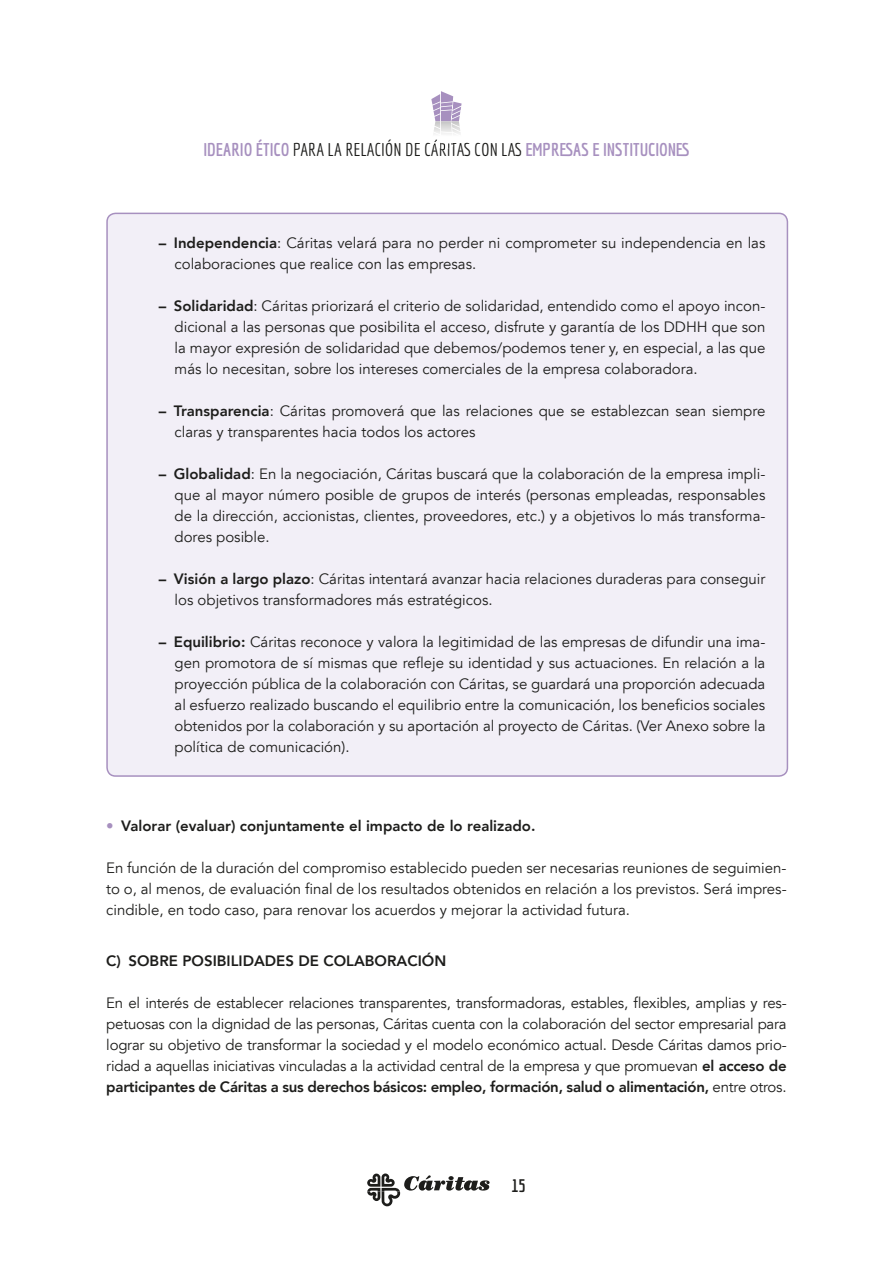
<style>
.page{position:relative;width:893px;height:1263px;background:#fff}
.page>*{position:absolute;margin:0;border:0;box-sizing:border-box;transform-origin:0 0}
.t1{font:700 18px "Economica";color:#a790bf}
.t2{font:700 18px "Economica";color:#1d1d1b}
.t3{font:15px/21px "Avenir LT Std";color:#1d1d1b;text-align:justify}
.t4{font:800 15px "Avenir LT Std";color:#1d1d1b}
.s1{font-weight:400;color:#1d1d1b}
.s2{font-weight:800}
.s3{color:#a790bf}
</style>
<div class="page">
<svg style="left:431px;top:91px;width:31px;height:43px"></svg>
<img style="left:433px;top:140px;width:21px;height:11px">
<svg style="left:367px;top:1173px;width:123px;height:33px"></svg>
<div style="left:107px;top:213px;width:680px;height:563px;background:#f2eff7;border-radius:9px"></div>
<p class="t1" style="left:203px;top:140px;width:488px">IDEARIO ÉTICO <span class="s1">PARA LA RELACIÓN DE CÁRITAS CON LAS</span> EMPRESAS E INSTITUCIONES</p>
<p class="t3" style="left:175px;top:233px;width:592px;text-indent:-16px"><span class="s2">– Independencia</span>: Cáritas velará para no perder ni comprometer su independencia en las colaboraciones que realice con las empresas.</p>
<p class="t3" style="left:175px;top:296px;width:592px;text-indent:-16px"><span class="s2">– Solidaridad</span>: Cáritas priorizará el criterio de solidaridad, entendido como el apoyo incon&shy;dicional a las personas que posibilita el acceso, disfrute y garantía de los DDHH que son la mayor expresión de solidaridad que debemos/podemos tener y, en especial, a las que más lo necesitan, sobre los intereses comerciales de la empresa colaboradora.</p>
<p class="t3" style="left:175px;top:401px;width:592px;text-indent:-16px"><span class="s2">– Transparencia</span>: Cáritas promoverá que las relaciones que se establezcan sean siempre claras y transparentes hacia todos los actores</p>
<p class="t3" style="left:175px;top:464px;width:592px;text-indent:-16px"><span class="s2">– Globalidad</span>: En la negociación, Cáritas buscará que la colaboración de la empresa impli&shy;que al mayor número posible de grupos de interés (personas empleadas, responsables de la dirección, accionistas, clientes, proveedores, etc.) y a objetivos lo más transforma&shy;dores posible.</p>
<p class="t3" style="left:175px;top:569px;width:592px;text-indent:-16px"><span class="s2">– Visión a largo plazo</span>: Cáritas intentará avanzar hacia relaciones duraderas para conseguir los objetivos transformadores más estratégicos.</p>
<p class="t3" style="left:175px;top:632px;width:592px;text-indent:-16px"><span class="s2">– Equilibrio:</span> Cáritas reconoce y valora la legitimidad de las empresas de difundir una ima&shy;gen promotora de sí mismas que refleje su identidad y sus actuaciones. En relación a la proyección pública de la colaboración con Cáritas, se guardará una proporción adecuada al esfuerzo realizado buscando el equilibrio entre la comunicación, los beneficios sociales obtenidos por la colaboración y su aportación al proyecto de Cáritas. (Ver Anexo sobre la política de comunicación).</p>
<p class="t4" style="left:106px;top:816px;width:431px"><span class="s3">•</span> Valorar (evaluar) conjuntamente el impacto de lo realizado.</p>
<p class="t3" style="left:106px;top:857px;width:682px">En función de la duración del compromiso establecido pueden ser necesarias reuniones de seguimien&shy;to o, al menos, de evaluación final de los resultados obtenidos en relación a los previstos. Será impres&shy;cindible, en todo caso, para renovar los acuerdos y mejorar la actividad futura.</p>
<p class="t4" style="left:106px;top:951px;width:341px">C) SOBRE POSIBILIDADES DE COLABORACIÓN</p>
<p class="t3" style="left:106px;top:992px;width:682px">En el interés de establecer relaciones transparentes, transformadoras, estables, flexibles, amplias y res&shy;petuosas con la dignidad de las personas, Cáritas cuenta con la colaboración del sector empresarial para lograr su objetivo de transformar la sociedad y el modelo económico actual. Desde Cáritas damos prio&shy;ridad a aquellas iniciativas vinculadas a la actividad central de la empresa y que promuevan <span class="s2">el acceso de participantes de Cáritas a sus derechos básicos: empleo, formación, salud o alimentación,</span> entre otros.</p>
<p class="t2" style="left:511px;top:1175px;width:16px">15</p>
</div>
